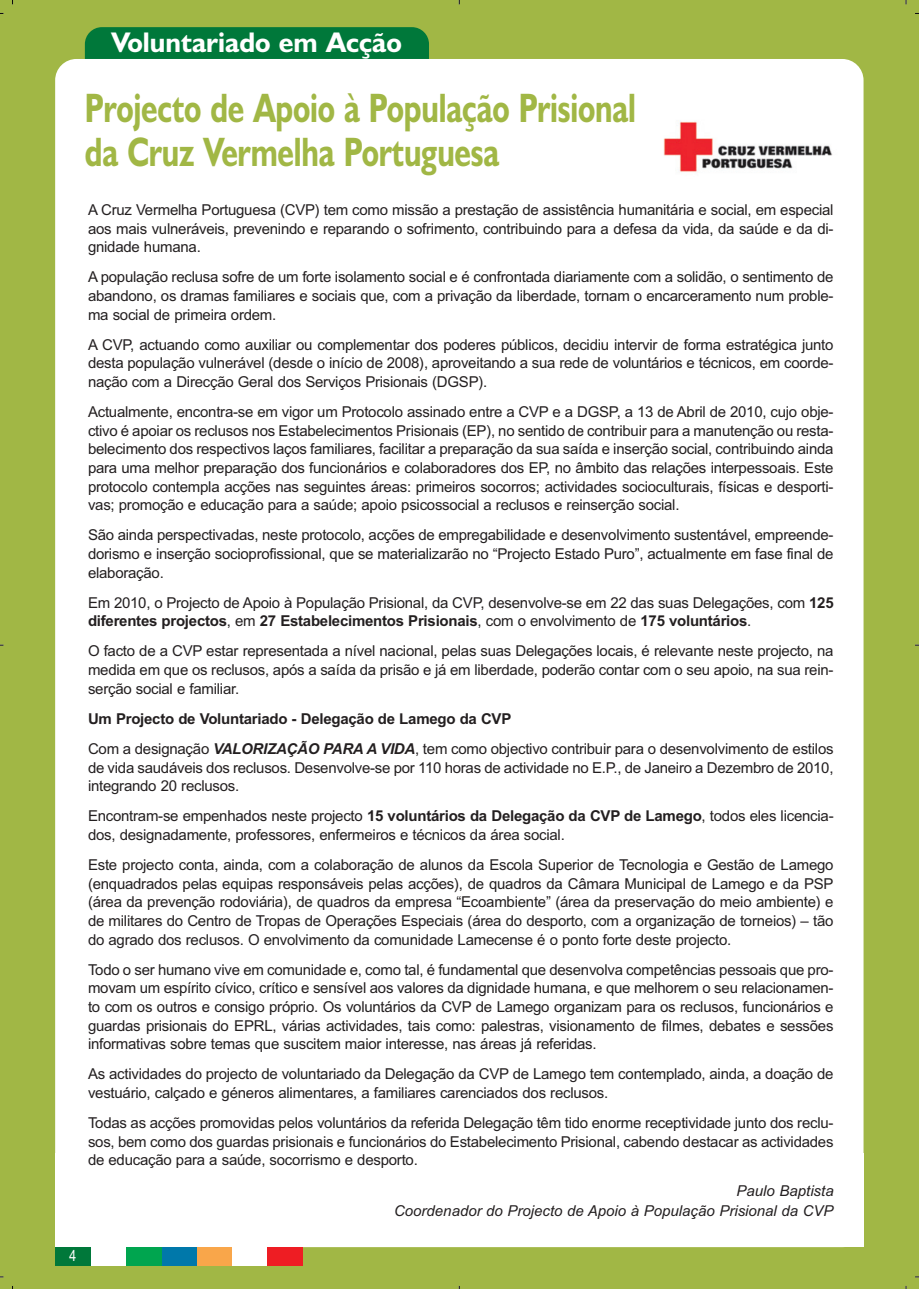
<style>
.page{position:relative;width:919px;height:1289px;background:#fff}
.page>*{position:absolute;margin:0;border:0;box-sizing:border-box;transform-origin:0 0}
.t1{font:700 41.25px/43.5px "Humanist 521 BT";letter-spacing:-.005em;color:#a1b745;scale:.75 1}
.t2{font:700 28.5px "Humanist 521 BT";color:#fff}
.t3{font:15.75px "Helvetica";color:#fff;scale:.8 1}
.t4{font:15px/18.6px "Arial";letter-spacing:-.015em;color:#231f20;text-align:justify}
.t5{font:italic 15px/20.2px "Arial";color:#231f20;text-align:right}
.s1{font-weight:700}
.s2{font-weight:700;font-style:italic}
</style>
<div class="page">
<div style="left:0;top:1px;width:918px;height:1287px;background:#a1b745"></div>
<div style="left:85px;top:27px;width:344px;height:70px;background:#00783a;border-radius:17px"></div>
<div style="left:55px;top:59px;width:808px;height:1188px;background:#fff;border-radius:21px"></div>
<div style="left:267px;top:1246px;width:35px;height:19px;background:#ee1d23"></div>
<div style="left:232px;top:1246px;width:35px;height:19px;background:#fff"></div>
<div style="left:196px;top:1246px;width:35px;height:19px;background:#f9a64a"></div>
<div style="left:161px;top:1246px;width:35px;height:19px;background:#0078aa"></div>
<div style="left:126px;top:1246px;width:35px;height:19px;background:#00a54f"></div>
<div style="left:90px;top:1246px;width:36px;height:19px;background:#fff"></div>
<div style="left:55px;top:1246px;width:35px;height:19px;background:#00783a"></div>
<div style="left:55px;top:1153px;width:808px;height:94px;background:#fff"></div>
<img style="left:663px;top:121px;width:170px;height:51px">
<h2 class="t2" style="left:111px;top:31px;width:292px">Voluntariado em Acção</h2>
<h1 class="t1" style="left:85px;top:91px;width:736px">Projecto de Apoio à População Prisional da Cruz Vermelha Portuguesa</h1>
<p class="t4" style="left:88px;top:202px;width:747px">A Cruz Vermelha Portuguesa (CVP) tem como missão a prestação de assistência humanitária e social, em especial aos mais vulneráveis, prevenindo e reparando o sofrimento, contribuindo para a defesa da vida, da saúde e da di&shy;gnidade humana.</p>
<p class="t4" style="left:88px;top:269px;width:747px">A população reclusa sofre de um forte isolamento social e é confrontada diariamente com a solidão, o sentimento de abandono, os dramas familiares e sociais que, com a privação da liberdade, tornam o encarceramento num proble&shy;ma social de primeira ordem.</p>
<p class="t4" style="left:88px;top:336px;width:747px">A CVP, actuando como auxiliar ou complementar dos poderes públicos, decidiu intervir de forma estratégica junto desta população vulnerável (desde o início de 2008), aproveitando a sua rede de voluntários e técnicos, em coorde&shy;nação com a Direcção Geral dos Serviços Prisionais (DGSP).</p>
<p class="t4" style="left:88px;top:404px;width:747px">Actualmente, encontra-se em vigor um Protocolo assinado entre a CVP e a DGSP, a 13 de Abril de 2010, cujo obje&shy;ctivo é apoiar os reclusos nos Estabelecimentos Prisionais (EP), no sentido de contribuir para a manutenção ou resta&shy;belecimento dos respectivos laços familiares, facilitar a preparação da sua saída e inserção social, contribuindo ainda para uma melhor preparação dos funcionários e colaboradores dos EP, no âmbito das relações interpessoais. Este protocolo contempla acções nas seguintes áreas: primeiros socorros; actividades socioculturais, físicas e desporti&shy;vas; promoção e educação para a saúde; apoio psicossocial a reclusos e reinserção social.</p>
<p class="t4" style="left:88px;top:527px;width:747px">São ainda perspectivadas, neste protocolo, acções de empregabilidade e desenvolvimento sustentável, empreende&shy;dorismo e inserção socioprofissional, que se materializarão no “Projecto Estado Puro”, actualmente em fase final de elaboração.</p>
<p class="t4" style="left:88px;top:594px;width:747px">Em 2010, o Projecto de Apoio à População Prisional, da CVP, desenvolve-se em 22 das suas Delegações, com <span class="s1">125 diferentes projectos</span>, em <span class="s1">27 Estabelecimentos Prisionais</span>, com o envolvimento de <span class="s1">175 voluntários</span>.</p>
<p class="t4" style="left:88px;top:643px;width:747px">O facto de a CVP estar representada a nível nacional, pelas suas Delegações locais, é relevante neste projecto, na medida em que os reclusos, após a saída da prisão e já em liberdade, poderão contar com o seu apoio, na sua rein&shy;serção social e familiar.</p>
<p class="t4" style="left:88px;top:705px;width:747px;line-height:30.2px"><span class="s1">Um Projecto de Voluntariado - Delegação de Lamego da CVP<br></span>Com a designação <span class="s2">VALORIZAÇÃO PARA A VIDA</span>, tem como objectivo contribuir para o desenvolvimento de estilos</p>
<p class="t4" style="left:88px;top:759px;width:747px">de vida saudáveis dos reclusos. Desenvolve-se por 110 horas de actividade no E.P., de Janeiro a Dezembro de 2010, integrando 20 reclusos.</p>
<p class="t4" style="left:88px;top:808px;width:747px">Encontram-se empenhados neste projecto <span class="s1">15 voluntários da Delegação da CVP de Lamego</span>, todos eles licencia&shy;dos, designadamente, professores, enfermeiros e técnicos da área social.</p>
<p class="t4" style="left:88px;top:857px;width:747px">Este projecto conta, ainda, com a colaboração de alunos da Escola Superior de Tecnologia e Gestão de Lamego (enquadrados pelas equipas responsáveis pelas acções), de quadros da Câmara Municipal de Lamego e da PSP (área da prevenção rodoviária), de quadros da empresa “Ecoambiente” (área da preservação do meio ambiente) e de militares do Centro de Tropas de Operações Especiais (área do desporto, com a organização de torneios) – tão do agrado dos reclusos. O envolvimento da comunidade Lamecense é o ponto forte deste projecto.</p>
<p class="t4" style="left:88px;top:961px;width:747px">Todo o ser humano vive em comunidade e, como tal, é fundamental que desenvolva competências pessoais que pro&shy;movam um espírito cívico, crítico e sensível aos valores da dignidade humana, e que melhorem o seu relacionamen&shy;to com os outros e consigo próprio. Os voluntários da CVP de Lamego organizam para os reclusos, funcionários e guardas prisionais do EPRL, várias actividades, tais como: palestras, visionamento de filmes, debates e sessões informativas sobre temas que suscitem maior interesse, nas áreas já referidas.</p>
<p class="t4" style="left:88px;top:1066px;width:747px">As actividades do projecto de voluntariado da Delegação da CVP de Lamego tem contemplado, ainda, a doação de vestuário, calçado e géneros alimentares, a familiares carenciados dos reclusos.</p>
<p class="t4" style="left:88px;top:1115px;width:747px">Todas as acções promovidas pelos voluntários da referida Delegação têm tido enorme receptividade junto dos reclu&shy;sos, bem como dos guardas prisionais e funcionários do Estabelecimento Prisional, cabendo destacar as actividades de educação para a saúde, socorrismo e desporto.</p>
<p class="t5" style="left:394px;top:1181px;width:441px">Paulo Baptista<br>Coordenador do Projecto de Apoio à População Prisional da CVP</p>
<p class="t3" style="left:69px;top:1249px;width:10px">4</p>
</div>
